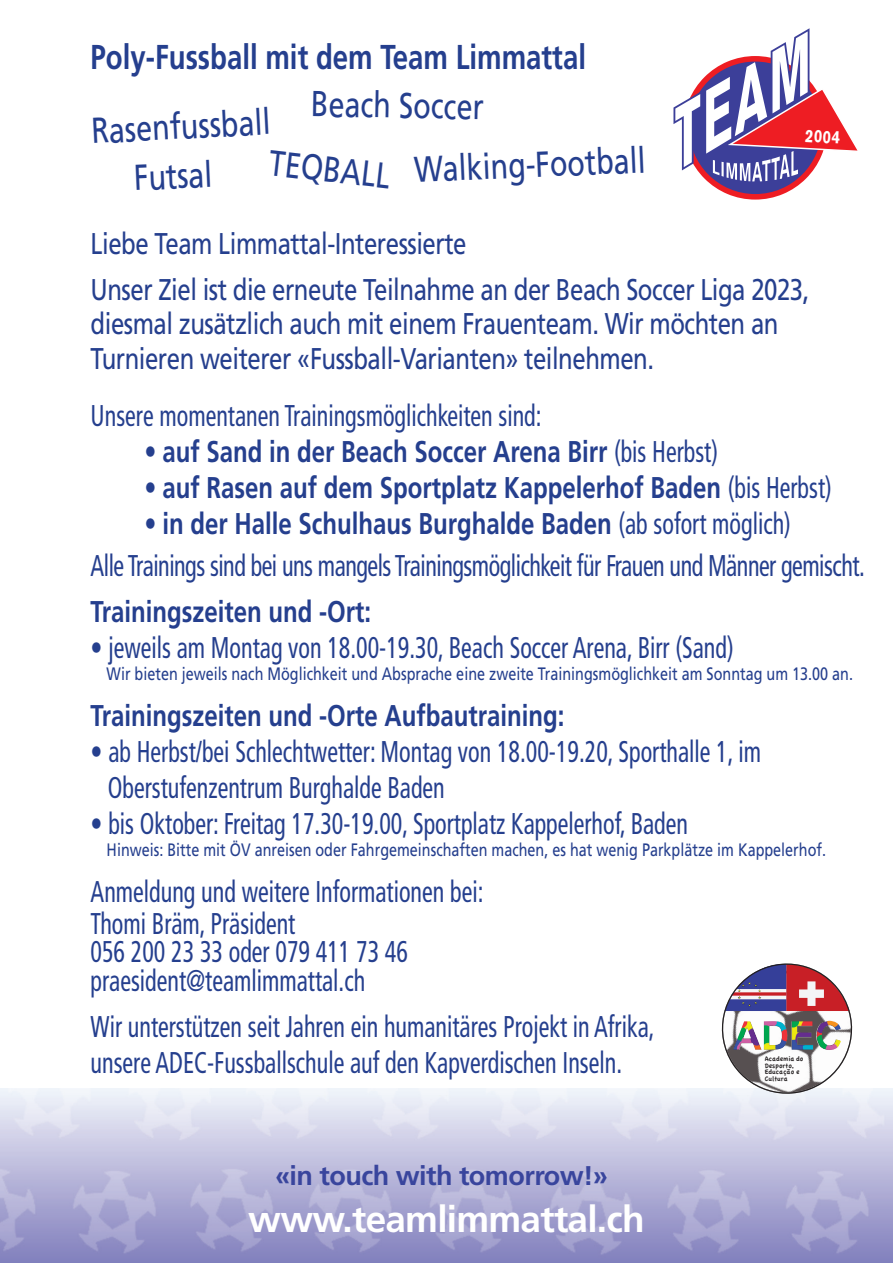
<style>
.page{position:relative;width:893px;height:1263px;background:#fff}
.page>*{position:absolute;margin:0;border:0;box-sizing:border-box;transform-origin:0 0}
.t1{font:700 36.9px "Frutiger";letter-spacing:-.02em;color:#fff}
.t2{font:36px "Frutiger";color:#253f8e;scale:.8 1}
.t3{font:700 34.5px "Frutiger";color:#253f8e;scale:.8 1}
.t4{font:condensed 30px/36px "Frutiger";color:#253f8e;scale:.8 1}
.t5{font:30px/45px "Frutiger";letter-spacing:-.02em;color:#253f8e;scale:.8 1}
.t6{font:700 30px "Frutiger";color:#253f8e;scale:.8 1}
.t7{font:condensed 30px/42px "Frutiger";letter-spacing:-.02em;color:#253f8e;scale:.8 1}
.t8{font:700 27px "Frutiger";letter-spacing:-.02em;color:#39459d}
.t9{font:18px "Frutiger";color:#253f8e;scale:.8 1}
.t10{font:900 17.7px "Akzidenz Grotesk";color:#fff;scale:.83 1}
.t11{font:7.35px/6.6px "Apple Casual";color:#231f20}
.s1{font-weight:400;font-stretch:condensed}
.s2{font-weight:700;font-stretch:normal}
</style>
<div class="page">
<img style="left:0;top:1089px;width:893px;height:174px">
<svg style="left:673px;top:28px;width:185px;height:172px"></svg>
<svg style="left:713px;top:963px;width:148px;height:131px"></svg>
<p class="t3" style="left:91px;top:37px;width:621px">Poly-Fussball mit dem Team Limmattal</p>
<p class="t2" style="left:90px;top:110px;width:226px;rotate:-3deg">Rasenfussball</p>
<p class="t2" style="left:311px;top:83px;width:218px;rotate:1deg">Beach Soccer</p>
<p class="t2" style="left:133px;top:157px;width:100px;rotate:-3deg">Futsal</p>
<p class="t2" style="left:271px;top:142px;width:154px;rotate:6deg">TEQBALL</p>
<p class="t2" style="left:413px;top:150px;width:291px;rotate:-3deg">Walking-Football</p>
<p class="t10" style="left:806px;top:125px;width:44px;rotate:3deg">2004</p>
<p class="t5" style="left:91px;top:221px;width:900px">Liebe Team Limmattal-Interessierte<br>Unser Ziel ist die erneute Teilnahme an der Beach Soccer Liga 2023,</p>
<p class="t5" style="left:91px;top:306px;width:861px;line-height:34.5px">diesmal zusätzlich auch mit einem Frauenteam. Wir möchten an<br>Turnieren weiterer «Fussball-Varianten» teilnehmen.</p>
<p class="t4" style="left:91px;top:397px;width:565px">Unsere momentanen Trainingsmöglichkeiten sind:</p>
<p class="t6" style="left:145px;top:433px;width:718px"><span class="s1">•</span> auf Sand in der Beach Soccer Arena Birr <span class="s1">(bis Herbst)</span></p>
<p class="t6" style="left:145px;top:469px;width:860px"><span class="s1">•</span> auf Rasen auf dem Sportplatz Kappelerhof Baden <span class="s1">(bis Herbst)</span></p>
<p class="t7" style="left:91px;top:502px;width:969px;text-indent:54px">• <span class="s2">in der Halle Schulhaus Burghalde Baden</span> (ab sofort möglich)<br>Alle Trainings sind bei uns mangels Trainingsmöglichkeit für Frauen und Männer gemischt.</p>
<p class="t6" style="left:91px;top:594px;width:352px">Trainingszeiten und -Ort:</p>
<p class="t4" style="left:91px;top:630px;width:805px">• jeweils am Montag von 18.00-19.30, Beach Soccer Arena, Birr (Sand)</p>
<p class="t9" style="left:107px;top:663px;width:934px">Wir bieten jeweils nach Möglichkeit und Absprache eine zweite Trainingsmöglichkeit am Sonntag um 13.00 an.</p>
<p class="t6" style="left:91px;top:698px;width:594px">Trainingszeiten und -Orte Aufbautraining:</p>
<p class="t4" style="left:108px;top:734px;width:818px;text-indent:-17px">• ab Herbst/bei Schlechtwetter: Montag von 18.00-19.20, Sporthalle 1, im<br>Oberstufenzentrum Burghalde Baden</p>
<p class="t4" style="left:91px;top:806px;width:748px">• bis Oktober: Freitag 17.30-19.00, Sportplatz Kappelerhof, Baden</p>
<p class="t9" style="left:107px;top:839px;width:901px">Hinweis: Bitte mit ÖV anreisen oder Fahrgemeinschaften machen, es hat wenig Parkplätze im Kappelerhof.</p>
<p class="t4" style="left:91px;top:876px;width:492px;line-height:31.5px">Anmeldung und weitere Informationen bei:<br>Thomi Bräm, Präsident</p>
<p class="t4" style="left:91px;top:938px;width:398px;line-height:28.5px">056 200 23 33 oder 079 411 73 46 praesident@teamlimmattal.ch</p>
<p class="t4" style="left:91px;top:1009px;width:706px">Wir unterstützen seit Jahren ein humanitäres Projekt in Afrika, unsere ADEC-Fussballschule auf den Kapverdischen Inseln.</p>
<p class="t11" style="left:765px;top:1056px;width:40px">Academia do<br>Desporto,<br>Educação e<br>Cultura</p>
<p class="t8" style="left:275px;top:1160px;width:335px">«in touch with tomorrow!»</p>
<p class="t1" style="left:248px;top:1198px;width:398px">www.teamlimmattal.ch</p>
</div>
